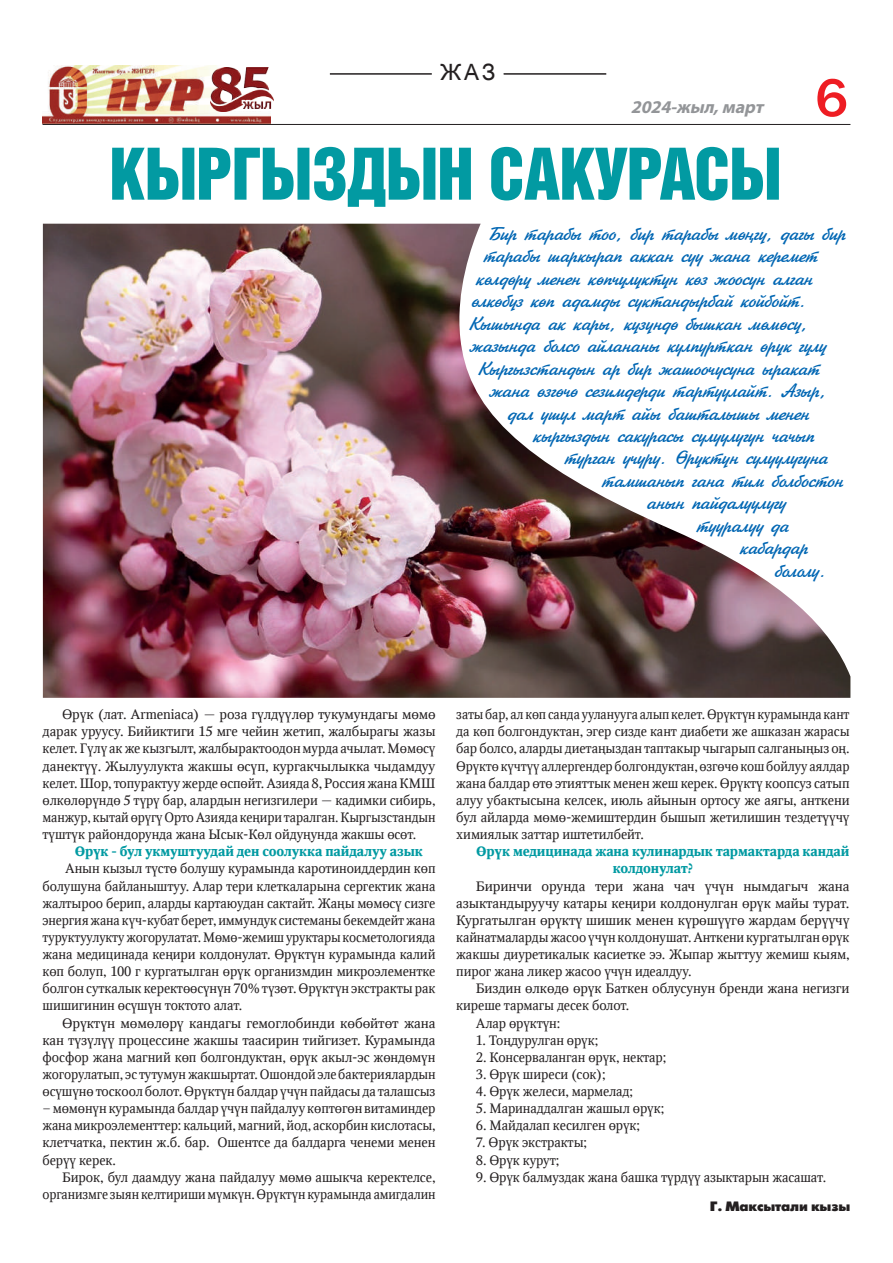
<style>
.page{position:relative;width:893px;height:1263px;background:#fff}
.page>*{position:absolute;margin:0;border:0;box-sizing:border-box;transform-origin:0 0}
.t1{font:64.95px "Q3 Helvetica Inserat Cyrillic";letter-spacing:-.01em;color:#029aa2}
.t2{font:54.15px "Q3 Franklin Gothic Medium C";color:#ee1d23}
.t3{font:22.5px "Arial Q2";color:#231f20}
.t4{font:19.2px "Q3 Jikharev Q2";letter-spacing:-.01em;color:#0166b3}
.t5{font:italic 700 18px "Myriad Pro";color:#939598}
.t6{font:13.5px/17.1px "Q3 Octava C";letter-spacing:-.01em;color:#231f20;text-align:justify}
.t7{font:13.5px/17.1px "Q3 Octava C";letter-spacing:-.01em;color:#231f20;text-align:justify;scale:1.05 1}
.t8{font:13.5px/17.1px "Q3 Octava C";letter-spacing:-.01em;color:#231f20;text-align:justify;scale:1.04 1}
.t9{font:13.5px/17.1px "Q3 Octava C";letter-spacing:-.01em;color:#231f20;text-align:justify;scale:.96 1}
.t10{font:700 13.5px/17.1px "Q3 Octava C";letter-spacing:-.01em;color:#029aa2}
.t11{font:13.5px "Q3 Futuris XC";letter-spacing:-.01em;color:#231f20}
</style>
<div class="page">
<hr style="left:43px;top:124px;width:807px;height:1px;background:#231f20">
<img style="left:43px;top:65px;width:227px;height:58px">
<img style="left:210px;top:68px;width:63px;height:43px">
<hr style="left:330px;top:73px;width:276px;height:2px;background:#231f20">
<svg style="left:401px;top:73px;width:118px;height:2px"></svg>
<img style="left:43px;top:224px;width:545px;height:474px">
<img style="left:42px;top:504px;width:397px;height:194px">
<img style="left:453px;top:488px;width:398px;height:210px">
<h3 class="t3" style="left:441px;top:60px;width:56px">ЖАЗ</h3>
<h3 class="t5" style="left:631px;top:96px;width:139px">2024-жыл,март</h3>
<h2 class="t2" style="left:815px;top:68px;width:35px">6</h2>
<h1 class="t1" style="left:109px;top:135px;width:673px">КЫРГЫЗДЫН САКУРАСЫ</h1>
<h3 class="t4" style="left:488px;top:223px;width:359px">Бир тарабы тоо, бир тарабы мєўгї, дагы бир</h3>
<h3 class="t4" style="left:483px;top:245px;width:336px">тарабы шаркырап аккан суу жана керемет</h3>
<h3 class="t4" style="left:476px;top:268px;width:338px">кєлдєрї менен кєпчїлїктїн кєз жоосун алган</h3>
<h3 class="t4" style="left:471px;top:290px;width:336px">єлкєбїз кєп адамды суктандырбай койбойт.</h3>
<h3 class="t4" style="left:468px;top:313px;width:341px">Кышында ак кары, кїзїндє бышкан мємєсї,</h3>
<h3 class="t4" style="left:470px;top:335px;width:358px">жазында болсо айлананы кулпурткан єрїк гїлї</h3>
<h3 class="t4" style="left:477px;top:358px;width:344px">Кыргызстандын ар бир жашоочусуна ыракат</h3>
<h3 class="t4" style="left:489px;top:380px;width:338px">жана єзгєчє сезимдерди тартуулайт. Азыр,</h3>
<h3 class="t4" style="left:507px;top:403px;width:303px">дал ушул март айы башталышы менен</h3>
<h3 class="t4" style="left:533px;top:425px;width:283px">кыргыздын сакурасы сулуулугун чачып</h3>
<h3 class="t4" style="left:564px;top:448px;width:265px">турган учуру. Єрїктїн сулуулугуна</h3>
<h3 class="t4" style="left:602px;top:470px;width:243px">тамшанып гана тим болбостон</h3>
<h3 class="t4" style="left:647px;top:493px;width:141px">анын пайдалуулугу</h3>
<h3 class="t4" style="left:696px;top:515px;width:94px">тууралуу да</h3>
<h3 class="t4" style="left:740px;top:537px;width:70px">кабардар</h3>
<h3 class="t4" style="left:774px;top:560px;width:53px">бололу.</h3>
<p class="t8" style="left:43px;top:706px;width:379px;text-indent:20px">Єрїк (лат. Armeniaca) — роза гїлдїїлєр тукумундагы мємє дарак уруусу. Бийиктиги 15 мге чейин жетип, жалбырагы жазы келет. Гїлї ак же кызгылт, жалбырактоодон мурда ачылат. Мємєсї данектїї. Жылуулукта жакшы єсїп, кургакчылыкка чыдамдуу келет. Шор, топурактуу жерде єспєйт. Азияда 8, Россия жана КМШ єлкєлєрїндє 5 тїрї бар, алардын негизгилери — кадимки сибирь, манжур, кытай єрїгї Орто Азияда кеўири таралган. Кыргызстандын тїштїк райондорунда жанa Ысык-Кєл ойдуўунда жакшы єсєт.</p>
<p class="t10" style="left:75px;top:843px;width:350px">Єрїк - бул укмуштуудай ден соолукка пайдалуу азык</p>
<p class="t6" style="left:43px;top:860px;width:395px;text-indent:23px">Анын кызыл тїстє болушу курамында каротиноиддердин кєп болушуна байланыштуу. Алар тери клеткаларына сергектик жана жалтыроо берип, аларды картаюудан сактайт. Жаўы мємєсї сизге энергия жана кїч-кубат берет, иммундук системаны бекемдейт жана туруктуулукту жогорулатат. Мємє-жемиш уруктары косметологияда жана медицинада кеўири колдонулат. Єрїктїн курамында калий кєп болуп, 100 г кургатылган єрїк организмдин микроэлементке болгон суткалык керектєєсїнїн 70% тїзєт. Єрїктїн экстракты рак шишигинин єсїшїн токтото алат.</p>
<p class="t7" style="left:43px;top:1015px;width:376px;text-indent:20px">Єрїктїн мємєлєрї кандагы гемоглобинди кєбєйтєт жана кан тїзїлїї процессине жакшы таасирин тийгизет. Курамында фосфор жана магний кєп болгондуктан, єрїк акыл-эс жєндємїн жогорулатып, эс тутумун жакшыртат. Ошондой эле бактериялардын єсїшїнє тоскоол болот. Єрїктїн балдар їчїн пайдасы да талашсыз</p>
<p class="t6" style="left:43px;top:1100px;width:395px">– мємєнїн курамында балдар їчїн пайдалуу кєптєгєн витаминдер жана микроэлементтер: кальций, магний, йод, аскорбин кислотасы, клетчатка, пектин ж.б. бар. Ошентсе да балдарга ченеми менен берїї керек.</p>
<p class="t6" style="left:43px;top:1169px;width:395px;text-align:right">Бирок, бул даамдуу жана пайдалуу мємє ашыкча керектелсе, организмге зыян келтириши мїмкїн. Єрїктїн курамында амигдалин</p>
<p class="t9" style="left:456px;top:706px;width:411px">заты бар, ал кєп санда ууланууга алып келет. Єрїктїн курамында кант да кєп болгондуктан, эгер сизде кант диабети же ашказан жарасы бар болсо, аларды диетаўыздан таптакыр чыгарып салганыўыз оў.<br>Єрїктє кїчтїї аллергендер болгондуктан, єзгєчє кош бойлуу аялдар жана балдар єтє этияттык менен жеш керек. Єрїктї коопсуз сатып алуу убактысына келсек, июль айынын ортосу же аягы, анткени бул айларда мємє-жемиштердин бышып жетилишин тездетїїчї химиялык заттар иштетилбейт.</p>
<p class="t10" style="left:613px;top:843px;width:238px;text-indent:-137px">Єрїк медицинада жана кулинардык тармактарда кандай колдонулат?</p>
<p class="t7" style="left:456px;top:877px;width:376px;text-indent:20px">Биринчи орунда тери жана чач їчїн нымдагыч жана азыктандыруучу катары кеўири колдонулган єрїк майы турат.<br>Кургатылган єрїктї шишик менен кїрєшїїгє жардам берїїчї кайнатмаларды жасоо їчїн колдонушат. Анткени кургатылган єрїк жакшы диуретикалык касиетке ээ. Жыпар жыттуу жемиш кыям, пирог жана ликер жасоо їчїн идеалдуу.</p>
<p class="t6" style="left:476px;top:980px;width:375px">Биздин єлкєдє єрїк Баткен облусунун бренди жана негизги</p>
<p class="t6" style="left:456px;top:997px;width:175px">киреше тармагы десек болот.</p>
<p class="t6" style="left:476px;top:1015px;width:86px">Алар єрїктїн:</p>
<p class="t6" style="left:476px;top:1032px;width:124px">1. Тоўдурулган єрїк;</p>
<p class="t6" style="left:476px;top:1049px;width:192px">2. Консерваланган єрїк, нектар;</p>
<p class="t6" style="left:476px;top:1066px;width:131px">3. Єрїк ширеси (сок);</p>
<p class="t6" style="left:476px;top:1083px;width:159px">4. Єрїк желеси, мармелад;</p>
<p class="t6" style="left:476px;top:1100px;width:190px">5. Маринаддалган жашыл єрїк;</p>
<p class="t6" style="left:476px;top:1117px;width:166px">6. Майдалап кесилген єрїк;</p>
<p class="t6" style="left:476px;top:1134px;width:113px">7. Єрїк экстракты;</p>
<p class="t6" style="left:476px;top:1152px;width:85px">8. Єрїк курут;</p>
<p class="t6" style="left:476px;top:1169px;width:352px">9. Єрїк балмуздак жана башка тїрдїї азыктарын жасашат.</p>
<p class="t11" style="left:710px;top:1199px;width:142px">Г. Максытали кызы</p>
</div>
